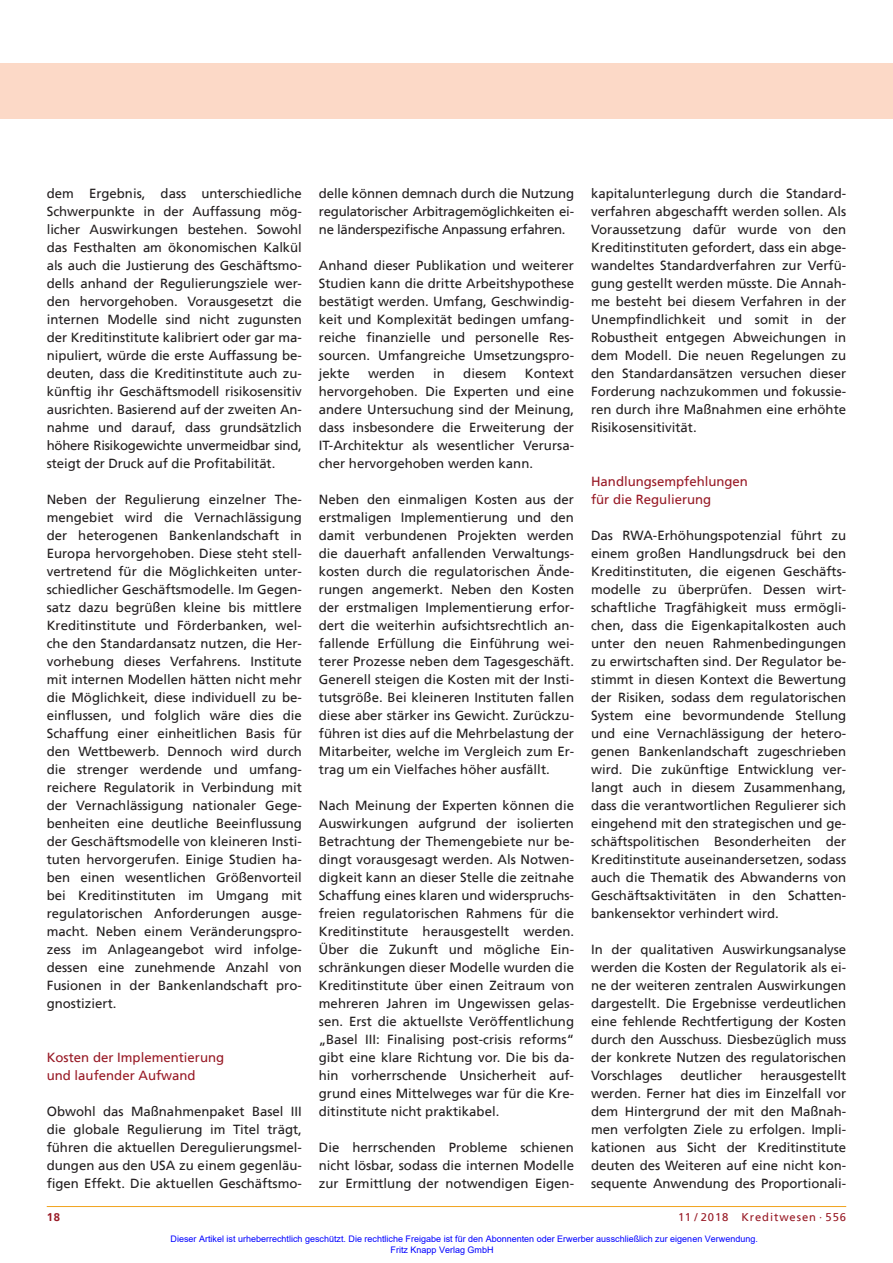
<style>
.page{position:relative;width:893px;height:1263px;background:#fff}
.page>*{position:absolute;margin:0;border:0;box-sizing:border-box;transform-origin:0 0}
.t1{font:13.2px/18px "Frutiger";color:#231f20;text-align:justify}
.t2{font:13.2px/18px "Frutiger";color:#981a26}
.t3{font:11.25px "Frutiger";letter-spacing:.08em;color:#981a26}
.t4{font:700 11.25px "Frutiger";color:#981a26}
.t5{font:9px/10.8px "Arial";color:#00f}
</style>
<div class="page">
<hr style="left:47px;top:1206px;width:799px;height:1px;background:#f1a31e">
<div style="left:0;top:64px;width:893px;height:55px;background:#fcd9c7"></div>
<p class="t1" style="left:47px;top:185px;width:257px">dem Ergebnis, dass unterschiedliche Schwerpunkte in der Auffassung mög&shy;licher Auswirkungen bestehen. Sowohl das Festhalten am ökonomischen Kalkül als auch die Justierung des Geschäftsmo&shy;dells anhand der Regulierungsziele wer&shy;den hervorgehoben. Vorausgesetzt die internen Modelle sind nicht zugunsten der Kreditinstitute kalibriert oder gar ma&shy;nipuliert, würde die erste Auffassung be&shy;deuten, dass die Kreditinstitute auch zu&shy;künftig ihr Geschäftsmodell risikosensitiv ausrichten. Basierend auf der zweiten An&shy;nahme und darauf, dass grundsätzlich höhere Risikogewichte unvermeidbar sind, steigt der Druck auf die Profitabilität.</p>
<p class="t1" style="left:47px;top:491px;width:257px">Neben der Regulierung einzelner The&shy;mengebiet wird die Vernachlässigung der heterogenen Bankenlandschaft in Europa hervorgehoben. Diese steht stell&shy;vertretend für die Möglichkeiten unter&shy;schiedlicher Geschäftsmodelle. Im Gegen&shy;satz dazu begrüßen kleine bis mittlere Kreditinstitute und Förderbanken, wel&shy;che den Standardansatz nutzen, die Her&shy;vorhebung dieses Verfahrens. Institute mit internen Modellen hätten nicht mehr die Möglichkeit, diese individuell zu be&shy;einflussen, und folglich wäre dies die Schaffung einer einheitlichen Basis für den Wettbewerb. Dennoch wird durch die strenger werdende und umfang&shy;reichere Regulatorik in Verbindung mit der Vernachlässigung nationaler Gege&shy;benheiten eine deutliche Beeinflussung der Geschäftsmodelle von kleineren Insti&shy;tuten hervorgerufen. Einige Studien ha&shy;ben einen wesentlichen Größenvorteil bei Kreditinstituten im Umgang mit regulatorischen Anforderungen ausge&shy;macht. Neben einem Veränderungspro&shy;zess im Anlageangebot wird infolge&shy;dessen eine zunehmende Anzahl von Fusionen in der Bankenlandschaft pro&shy;gnostiziert.</p>
<p class="t2" style="left:47px;top:1049px;width:179px">Kosten der Implementierung und laufender Aufwand</p>
<p class="t1" style="left:47px;top:1103px;width:257px">Obwohl das Maßnahmenpaket Basel III die globale Regulierung im Titel trägt, führen die aktuellen Deregulierungsmel&shy;dungen aus den USA zu einem gegenläu&shy;figen Effekt. Die aktuellen Geschäftsmo-</p>
<p class="t1" style="left:319px;top:185px;width:257px">delle können demnach durch die Nutzung regulatorischer Arbitragemöglichkeiten ei&shy;ne länderspezifische Anpassung erfahren.</p>
<p class="t1" style="left:319px;top:257px;width:257px">Anhand dieser Publikation und weiterer Studien kann die dritte Arbeitshypothese bestätigt werden. Umfang, Geschwindig&shy;keit und Komplexität bedingen umfang&shy;reiche finanzielle und personelle Res&shy;sourcen. Umfangreiche Umsetzungspro&shy;jekte</p>
<p class="t1" style="left:368px;top:365px;width:48px">werden</p>
<p class="t1" style="left:433px;top:365px;width:13px">in</p>
<p class="t1" style="left:463px;top:365px;width:45px">diesem</p>
<p class="t1" style="left:319px;top:365px;width:257px;text-indent:206px">Kontext hervorgehoben. Die Experten und eine andere Untersuchung sind der Meinung, dass insbesondere die Erweiterung der IT-Architektur als wesentlicher Verursa&shy;cher hervorgehoben werden kann.</p>
<p class="t1" style="left:319px;top:491px;width:257px">Neben den einmaligen Kosten aus der erstmaligen Implementierung und den damit verbundenen Projekten werden die dauerhaft anfallenden Verwaltungs&shy;kosten durch die regulatorischen Ände&shy;rungen angemerkt. Neben den Kosten der erstmaligen Implementierung erfor&shy;dert die weiterhin aufsichtsrechtlich an&shy;fallende Erfüllung die Einführung wei&shy;terer Prozesse neben dem Tagesgeschäft.<br>Generell steigen die Kosten mit der Insti&shy;tutsgröße. Bei kleineren Instituten fallen diese aber stärker ins Gewicht. Zurückzu&shy;führen ist dies auf die Mehrbelastung der Mitarbeiter, welche im Vergleich zum Er&shy;trag um ein Vielfaches höher ausfällt.</p>
<p class="t1" style="left:319px;top:797px;width:257px">Nach Meinung der Experten können die Auswirkungen aufgrund der isolierten Betrachtung der Themengebiete nur be&shy;dingt vorausgesagt werden. Als Notwen&shy;digkeit kann an dieser Stelle die zeitnahe Schaffung eines klaren und widerspruchs&shy;freien regulatorischen Rahmens für die Kreditinstitute herausgestellt werden.<br>Über die Zukunft und mögliche Ein&shy;schränkungen dieser Modelle wurden die Kreditinstitute über einen Zeitraum von mehreren Jahren im Ungewissen gelas&shy;sen. Erst die aktuellste Veröffentlichung „Basel III: Finalising post-crisis reforms“ gibt eine klare Richtung vor. Die bis da&shy;hin vorherrschende Unsicherheit auf&shy;grund eines Mittelweges war für die Kre&shy;ditinstitute nicht praktikabel.</p>
<p class="t1" style="left:319px;top:1139px;width:257px">Die herrschenden Probleme schienen nicht lösbar, sodass die internen Modelle zur Ermittlung der notwendigen Eigen-</p>
<p class="t1" style="left:591px;top:185px;width:257px">kapitalunterlegung durch die Standard&shy;verfahren abgeschafft werden sollen. Als Voraussetzung dafür wurde von den Kreditinstituten gefordert, dass ein abge&shy;wandeltes Standardverfahren zur Verfü&shy;gung gestellt werden müsste. Die Annah&shy;me besteht bei diesem Verfahren in der Unempfindlichkeit und somit in der Robustheit entgegen Abweichungen in dem Modell. Die neuen Regelungen zu den Standardansätzen versuchen dieser Forderung nachzukommen und fokussie&shy;ren durch ihre Maßnahmen eine erhöhte Risikosensitivität.</p>
<p class="t2" style="left:591px;top:473px;width:158px">Handlungsempfehlungen für die Regulierung</p>
<p class="t1" style="left:591px;top:527px;width:257px">Das RWA-Erhöhungspotenzial führt zu einem großen Handlungsdruck bei den Kreditinstituten, die eigenen Geschäfts&shy;modelle zu überprüfen. Dessen wirt&shy;schaftliche Tragfähigkeit muss ermögli&shy;chen, dass die Eigenkapitalkosten auch unter den neuen Rahmenbedingungen zu erwirtschaften sind. Der Regulator be&shy;stimmt in diesen Kontext die Bewertung der Risiken, sodass dem regulatorischen System eine bevormundende Stellung und eine Vernachlässigung der hetero&shy;genen Bankenlandschaft zugeschrieben wird. Die zukünftige Entwicklung ver&shy;langt auch in diesem Zusammenhang, dass die verantwortlichen Regulierer sich eingehend mit den strategischen und ge&shy;schäftspolitischen Besonderheiten der Kreditinstitute auseinandersetzen, sodass auch die Thematik des Abwanderns von Geschäftsaktivitäten in den Schatten&shy;bankensektor verhindert wird.</p>
<p class="t1" style="left:591px;top:941px;width:257px">In der qualitativen Auswirkungsanalyse werden die Kosten der Regulatorik als ei&shy;ne der weiteren zentralen Auswirkungen dargestellt. Die Ergebnisse verdeutlichen eine fehlende Rechtfertigung der Kosten durch den Ausschuss. Diesbezüglich muss der konkrete Nutzen des regulatorischen Vorschlages</p>
<p class="t1" style="left:591px;top:1067px;width:257px;text-indent:169px">herausgestellt werden. Ferner hat dies im Einzelfall vor dem Hintergrund der mit den Maßnah&shy;men verfolgten Ziele zu erfolgen. Impli&shy;kationen aus Sicht der Kreditinstitute deuten des Weiteren auf eine nicht kon&shy;sequente Anwendung des Proportionali-</p>
<p class="t1" style="left:681px;top:1067px;width:63px">deutlicher</p>
<p class="t4" style="left:47px;top:1211px;width:15px">18</p>
<p class="t3" style="left:678px;top:1211px;width:170px">11 / 2018 Kreditwesen · 556</p>
<p class="t5" style="left:391px;top:1233px;width:369px;text-indent:-220px">Dieser Artikel ist urheberrechtlich geschützt. Die rechtliche Freigabe ist für den Abonnenten oder Erwerber ausschließlich zur eigenen Verwendung.<br>Fritz Knapp Verlag GmbH</p>
</div>
